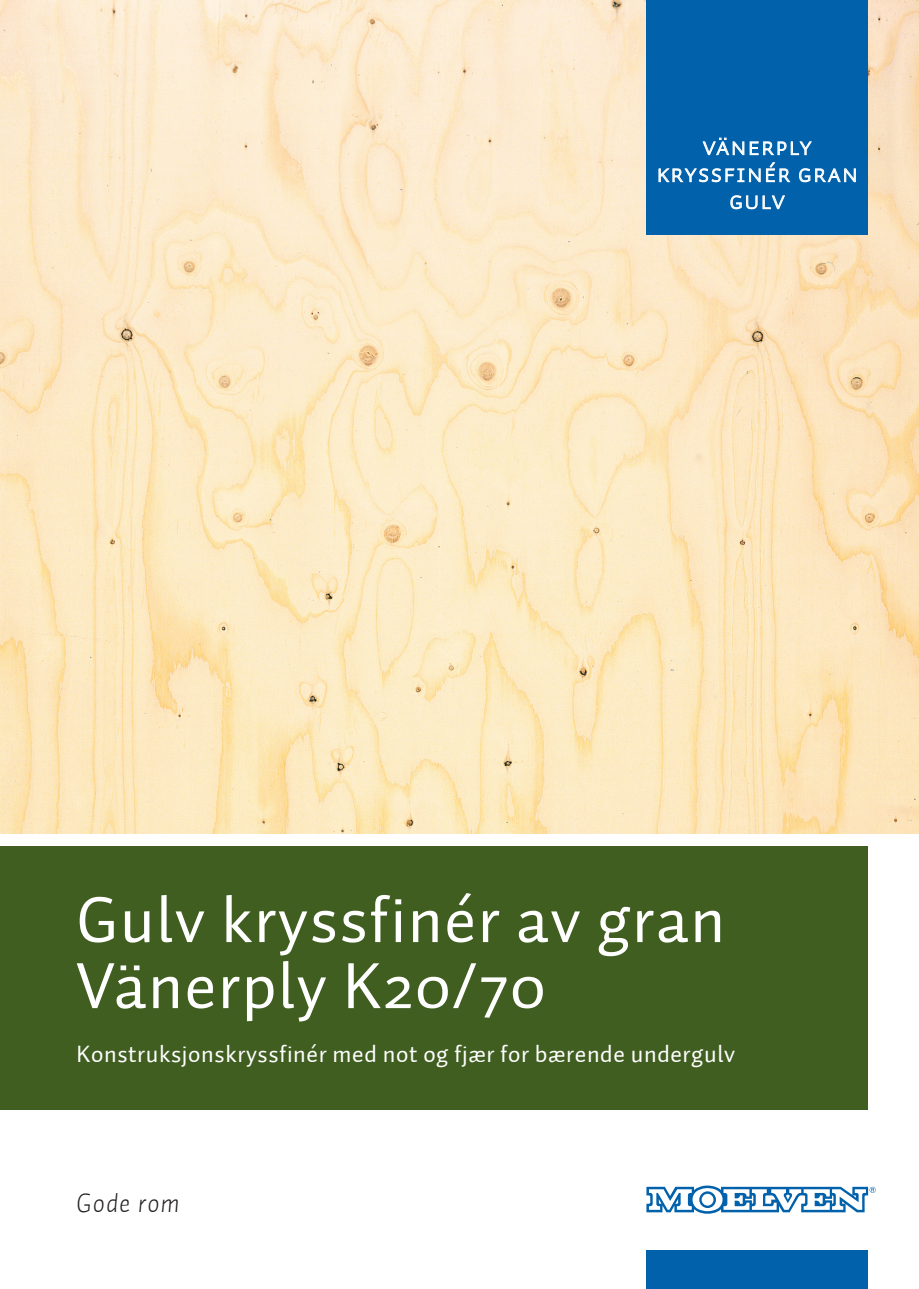
<style>
.page{position:relative;width:919px;height:1289px;background:#fff}
.page>*{position:absolute;margin:0;border:0;box-sizing:border-box;transform-origin:0 0}
._01-Heading_forside{font:66px "Auto 1";letter-spacing:.025em;color:#fff}
._01-Gode_rom{font:27px "Auto 1 Light Italic LF";letter-spacing:.035em;color:#231f20}
._01-tema_tittel_fors{font:25.5px/27px "Auto 1 Light Sm Cp";letter-spacing:.03em;color:#fff;text-align:center}
._01-Heading_forside-2{font:24px "Auto 1";letter-spacing:.025em;color:#fff}
</style>
<div class="page">
<img style="left:0;top:0;width:918px;height:833px">
<div style="left:0;top:846px;width:867px;height:264px;background:#415e21"></div>
<div style="left:646px;top:1250px;width:221px;height:38px;background:#0161aa"></div>
<div style="left:646px;top:0;width:221px;height:234px;background:#0161aa"></div>
<svg style="left:646px;top:1185px;width:229px;height:28px"></svg>
<svg style="left:702px;top:138px;width:109px;height:17px"></svg>
<svg style="left:658px;top:168px;width:102px;height:14px"></svg>
<svg style="left:766px;top:162px;width:24px;height:20px"></svg>
<svg style="left:799px;top:168px;width:56px;height:14px"></svg>
<svg style="left:730px;top:195px;width:54px;height:14px"></svg>
<p class="_01-tema_tittel_fors" style="left:656px;top:133px;width:203px">Vänerply kryssfinér gran gulv</p>
<p class="_01-Heading_forside" style="left:77px;top:878px;width:650px">Gulv kryssfinér av gran</p>
<p class="_01-Heading_forside" style="left:77px;top:944px;width:470px">Vänerply K20/70</p>
<p class="_01-Heading_forside-2" style="left:77px;top:1039px;width:660px">Konstruksjonskryssfinér med not og fjær for bærende undergulv</p>
<p class="_01-Gode_rom" style="left:77px;top:1185px;width:104px">Gode rom</p>
</div>
